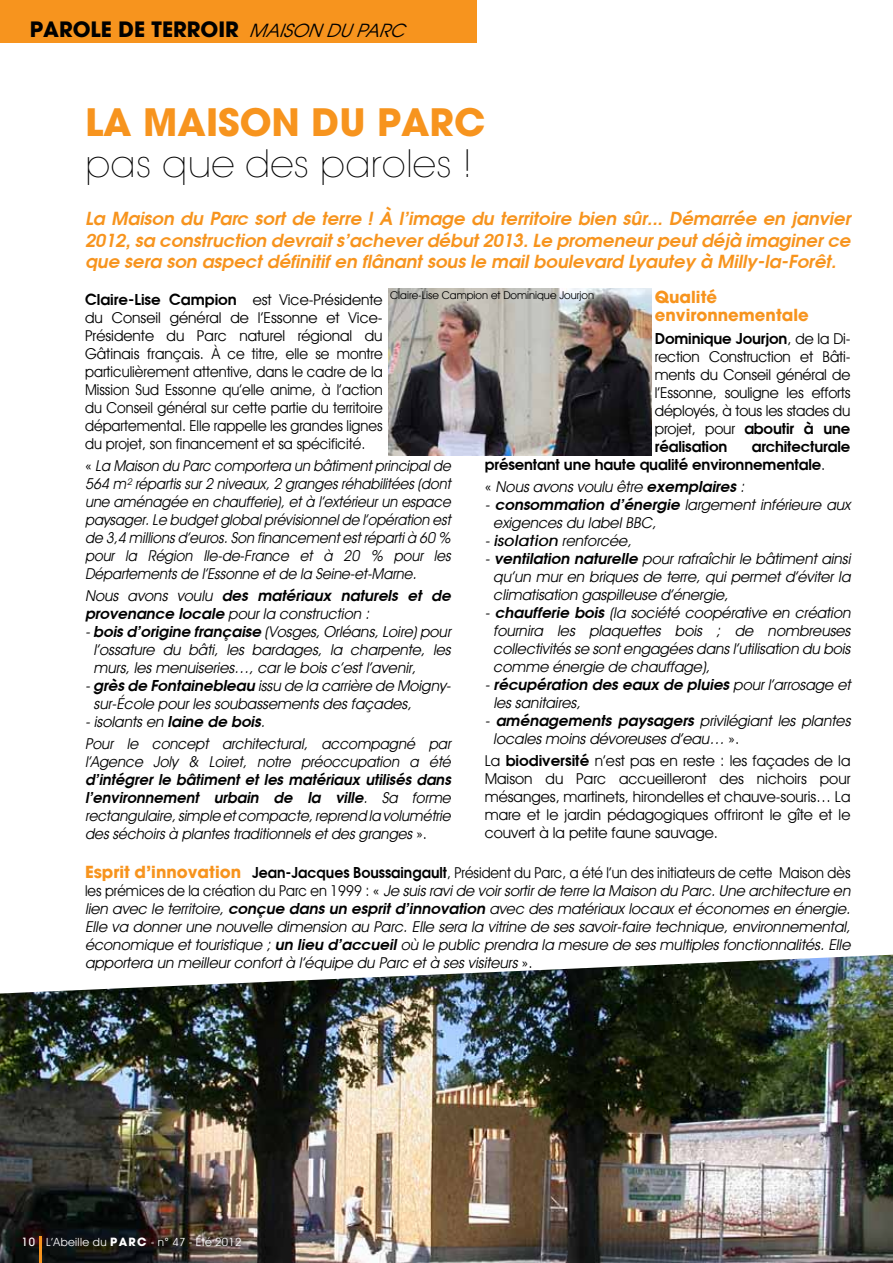
<style>
.page{position:relative;width:893px;height:1263px;background:#fff}
.page>*{position:absolute;margin:0;border:0;box-sizing:border-box;transform-origin:0 0}
.t1{font:200 37.5px "Avant Garde";color:#000}
.t2{font:700 37.5px "Avant Garde";color:#f7941e}
.t3{font:700 21px "Avant Garde";color:#000}
.t4{font:italic 600 18px/21.6px "Avant Garde";color:#f7941e;text-align:justify}
.t5{font:italic 18px "Avant Garde";color:#000}
.t6{font:700 16.5px/18px "Avant Garde";color:#f7941e}
.t7{font:italic 15px/18px "Avant Guard Regular SWFTE";color:#000}
.t8{font:15px/18px "Avant Guard Regular SWFTE";color:#000;text-align:justify}
.t9{font:italic 15px/18px "Avant Guard Regular SWFTE";color:#000;text-align:justify;scale:.95 1}
.t10{font:italic 600 15px/18px "Avant Garde";color:#000}
.t11{font:600 15px/18px "Avant Garde";letter-spacing:-.01em;color:#000}
.t12{font:11.25px "Avant Guard Regular SWFTE";letter-spacing:.03em;color:#fff}
.t13{font:10.8px "Avant Guard Regular SWFTE";color:#000}
.s1{font-family:"Avant Guard Regular SWFTE";font-weight:400}
.s2{font-family:"Avant Garde";font-weight:600}
.s3{font-style:normal}
.s4{font-family:"Avant Garde";font-weight:700}
.s5{font-family:"Avant Garde";font-weight:700;font-style:normal;font-size:16.5px;color:#f7941e}
.s6{font-family:"Avant Garde";font-weight:600;font-style:normal}
.s7{font-family:"Avant Garde";font-weight:500}
</style>
<div class="page">
<div style="left:0;top:0;width:476px;height:43px;background:#f7941e"></div>
<img style="left:0;top:955px;width:893px;height:308px">
<img style="left:388px;top:288px;width:264px;height:167px">
<hr style="left:39px;top:1236px;width:3px;height:27px;background:#f7941e">
<h2 class="t3" style="left:30px;top:16px;width:15px">parole</h2>
<h2 class="t3" style="left:118px;top:16px;width:58px">de terroir</h2>
<p class="t5" style="left:249px;top:19px;width:157px">MAISON DU PA RC</p>
<h1 class="t2" style="left:85px;top:97px;width:117px">la maiso</h1>
<h1 class="t2" style="left:272px;top:97px;width:133px">n du parc</h1>
<h1 class="t1" style="left:85px;top:142px;width:389px">pas que des paroles !</h1>
<p class="t4" style="left:85px;top:207px;width:771px">La Maison du Parc sort de terre ! à l’image du territoire bien sûr... Démarrée en janvier 2012,sa construction devraits’acheverdébut2013.Le promeneurpeutdéjà imaginerce que sera son aspectdéfinitifen flânantsous le mailboulevard Lyautey à Milly-la-Forêt.</p>
<p class="t6" style="left:655px;top:288px;width:155px">Qualité environnementale</p>
<p class="t11" style="left:655px;top:329px;width:197px">Dominique Jourjon<span class="s1">, de la Di-</span></p>
<p class="t8" style="left:655px;top:347px;width:197px">rection Construction et Bâti&shy;ments du Conseil général de l’Essonne, souligne les efforts déployés, à tous les stades du projet, pour <span class="s2">aboutir à une</span></p>
<p class="t11" style="left:655px;top:437px;width:74px">réalisation</p>
<p class="t13" style="left:390px;top:288px;width:205px">Claire-Lise Campion et Dominique Jourjon</p>
<p class="t11" style="left:85px;top:290px;width:299px">Claire-Lise Campion <span class="s1">est Vice-Présidente</span></p>
<p class="t8" style="left:85px;top:308px;width:299px">du Conseil général de l’Essonne et Vice-Présidente du Parc naturel régional du Gâtinais français. à ce titre, elle se montre particulièrement attentive, dans le cadre de la Mission Sud Essonne qu’elle anime, à l’action du Conseil général sur cette partie du territoire départemental. Elle rappelle les grandes lignes du projet, son financement et sa spécificité.</p>
<p class="t9" style="left:85px;top:456px;width:390px"><span class="s3">«</span> La Maison du Parc comportera un bâtimentprincipalde 564 m²répartissur2 niveaux,2 grangesréhabilitées(dont une aménagée en chaufferie), et à l’extérieur un espace paysager.Le budgetglobalprévisionnelde l’opération est de 3,4 millionsd’euros.Son financementestréparti à 60 % pour la Région Ile-de-France et à 20 % pour les Départementsde l’Essonne etde la Seine-et-Marne.</p>
<p class="t10" style="left:85px;top:586px;width:371px"><span class="s1">Nous avons voulu</span> des matériaux naturels et de</p>
<p class="t7" style="left:85px;top:605px;width:289px"><span class="s2">provenance locale</span> pourla construction :</p>
<p class="t7" style="left:85px;top:623px;width:370px">-<span class="s2">bois d’origine française</span> (Vosges,Orléans,Loire)pour</p>
<p class="t7" style="left:94px;top:641px;width:362px">l’ossature du bâti, les bardages, la charpente, les</p>
<p class="t7" style="left:94px;top:659px;width:327px">murs,lesmenuiseries…,carle boisc’estl’avenir,</p>
<p class="t7" style="left:85px;top:677px;width:370px">-<span class="s2">grès de Fontainebleau</span> issu de la carrière de Moigny-</p>
<p class="t7" style="left:94px;top:695px;width:323px">sur-École pourlessoubassementsdesfaçades,</p>
<p class="t7" style="left:85px;top:713px;width:185px">-isolantsen <span class="s2">laine de bois</span>.</p>
<p class="t7" style="left:85px;top:735px;width:370px">Pour le concept architectural, accompagné par l’Agence Joly &amp; Loiret, notre préoccupation a été</p>
<p class="t10" style="left:85px;top:771px;width:371px">d’intégrer le bâtiment et les matériaux utilisés dans l’environnement urbain de la ville<span class="s1">. Sa forme</span></p>
<p class="t7" style="left:85px;top:807px;width:370px">rectangulaire,simple etcompacte,reprend la volumétrie desséchoirsà plantestraditionnelsetdesgranges <span class="s3">» .</span></p>
<p class="t11" style="left:485px;top:437px;width:367px;text-indent:267px">architecturale présentant une haute qualité environnementale<span class="s1">.</span></p>
<p class="t7" style="left:485px;top:477px;width:264px"><span class="s3">«</span> Nousavonsvoulu être <span class="s2">exemplaires</span> :</p>
<p class="t7" style="left:485px;top:495px;width:370px">- <span class="s2">consommation d’énergie</span> largement inférieure aux</p>
<p class="t7" style="left:493px;top:513px;width:168px">exigencesdu labelBBC,</p>
<p class="t7" style="left:485px;top:531px;width:151px">-<span class="s4">isolation</span> renforcée,</p>
<p class="t7" style="left:493px;top:549px;width:362px;text-align:justify;text-indent:-9px">- <span class="s2">ventilation naturelle</span> pour rafraîchir le bâtiment ainsi qu’un mur en briques de terre, qui permet d’éviter la climatisation gaspilleuse d’énergie,</p>
<p class="t7" style="left:493px;top:603px;width:362px;text-align:justify;text-indent:-8px">- <span class="s2">chaufferie bois</span> (la société coopérative en création fournira les plaquettes bois ; de nombreuses collectivitésse sontengagéesdansl’utilisation du bois comme énergie de chauffage),</p>
<p class="t10" style="left:485px;top:675px;width:370px"><span class="s1">-</span>récupération des eaux de pluies <span class="s1">pourl’arrosage et</span></p>
<p class="t7" style="left:493px;top:693px;width:92px">lessanitaires,</p>
<p class="t7" style="left:493px;top:711px;width:362px;text-indent:-8px">- <span class="s2">aménagements paysagers</span> privilégiant les plantes localesmoinsdévoreusesd’eau… <span class="s3">» .</span></p>
<p class="t8" style="left:485px;top:752px;width:367px">La <span class="s2">biodiversité</span> n’est pas en reste : les façades de la Maison du Parc accueilleront des nichoirs pour mésanges, martinets, hirondelles et chauve-souris… La mare et le jardin pédagogiques offriront le gîte et le couvert à la petite faune sauvage.</p>
<p class="t7" style="left:85px;top:863px;width:770px"><span class="s5">Esprit d’innovation</span> <span class="s6">Jean-Jacques Boussaingault</span><span class="s3">, Président du Parc, a été l’un des initiateurs de cette Maison dès l e s p r é m i c e s d e l a c r é a t i o n d u P a r c e n 1 9 9 9 : «</span> Je suisravide voirsortirde terre la Maison du Parc.Une architecture en lien avec le territoire, <span class="s2">conçue dans un esprit d’innovation</span> avec des matériaux locaux et économes en énergie.<br>Elle va donner une nouvelle dimension au Parc. Elle sera la vitrine de ses savoir-faire technique, environnemental, économique et touristique ; <span class="s2">un lieu d’accueil</span> où le public prendra la mesure de ses multiples fonctionnalités. Elle apportera un meilleurconfortà l’équipe du Parc età sesvisiteurs <span class="s3">» .</span></p>
<p class="t12" style="left:21px;top:1235px;width:221px"><span class="s7">10</span> L’Abeille du <span class="s4">PARC</span> - n° 47 - Été 2012</p>
</div>
